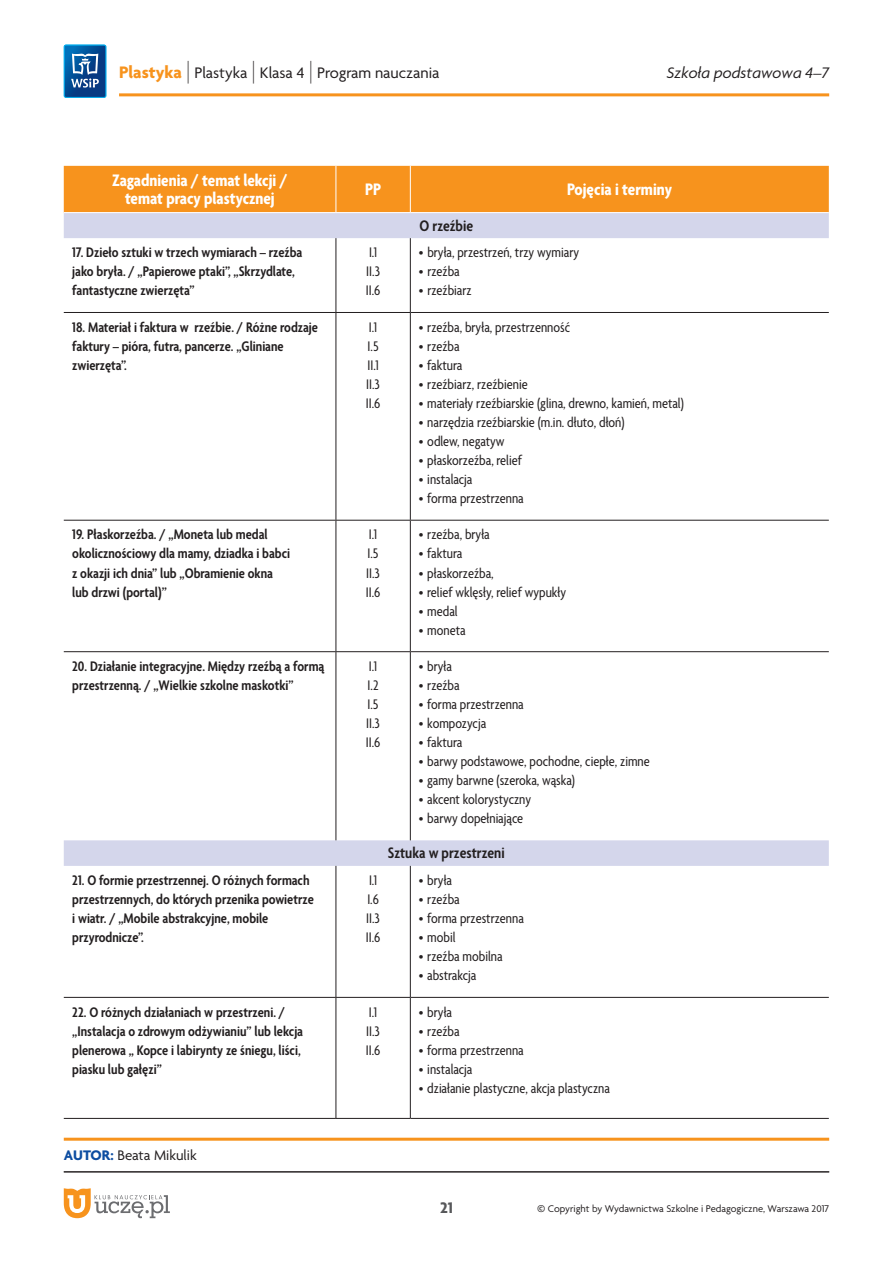
<style>
.page{position:relative;width:893px;height:1263px;background:#fff}
.page>*{position:absolute;margin:0;border:0;box-sizing:border-box;transform-origin:0 0}
.t1{font:700 condensed 18px/18px "Agenda Pl";color:#fff;text-align:center}
.t2{font:16.5px "Agenda Pl";color:#231f20}
.t3{font:600 condensed 16.5px "Agenda Pl";color:#231f20}
.t4{font:italic 16.5px "Agenda Pl";color:#231f20}
.t5{font:700 16.5px "Agenda Pl";color:#57585a}
.t6{font:condensed 15px/19px "Agenda Pl";color:#231f20}
.t7{font:600 condensed 15px/19px "Agenda Pl";color:#231f20}
.t8{font:15px "Agenda Pl";color:#231f20}
.t9{font:10.5px "Agenda Pl";color:#231f20}
.s1{font-weight:700;font-size:18px;color:#f7931d}
.s2{font-weight:100;font-size:24px}
.s3{font-weight:700;color:#0d4da1}
.s4{font-size:13.5px}
</style>
<div class="page">
<hr style="left:119px;top:93px;width:710px;height:3px;background:#f7931d">
<svg style="left:64px;top:45px;width:42px;height:53px;background:#296ba8"></svg>
<hr style="left:64px;top:1138px;width:765px;height:3px;background:#f7931d">
<hr style="left:64px;top:1171px;width:765px;height:1px;background:#231f20">
<svg style="left:64px;top:1188px;width:106px;height:30px"></svg>
<div style="left:64px;top:166px;width:765px;height:46px;background:#f7931d"></div>
<svg style="left:64px;top:213px;width:765px;height:653px"></svg>
<hr style="left:336px;top:238px;width:1px;height:74px;background:#231f20">
<hr style="left:410px;top:238px;width:1px;height:74px;background:#231f20">
<hr style="left:64px;top:312px;width:272px;height:1px;background:#231f20">
<hr style="left:336px;top:312px;width:74px;height:1px;background:#231f20">
<hr style="left:336px;top:313px;width:1px;height:207px;background:#231f20">
<hr style="left:410px;top:312px;width:419px;height:1px;background:#231f20">
<hr style="left:410px;top:313px;width:1px;height:207px;background:#231f20">
<hr style="left:64px;top:520px;width:272px;height:1px;background:#231f20">
<hr style="left:336px;top:520px;width:74px;height:1px;background:#231f20">
<hr style="left:336px;top:521px;width:1px;height:130px;background:#231f20">
<hr style="left:410px;top:520px;width:419px;height:1px;background:#231f20">
<hr style="left:410px;top:521px;width:1px;height:130px;background:#231f20">
<hr style="left:64px;top:651px;width:272px;height:1px;background:#231f20">
<hr style="left:336px;top:651px;width:74px;height:1px;background:#231f20">
<hr style="left:336px;top:652px;width:1px;height:188px;background:#231f20">
<hr style="left:410px;top:651px;width:419px;height:1px;background:#231f20">
<hr style="left:410px;top:652px;width:1px;height:188px;background:#231f20">
<hr style="left:336px;top:866px;width:1px;height:131px;background:#231f20">
<hr style="left:410px;top:866px;width:1px;height:131px;background:#231f20">
<hr style="left:64px;top:997px;width:272px;height:1px;background:#231f20">
<hr style="left:336px;top:997px;width:74px;height:1px;background:#231f20">
<hr style="left:336px;top:998px;width:1px;height:120px;background:#231f20">
<hr style="left:410px;top:997px;width:419px;height:1px;background:#231f20">
<hr style="left:410px;top:998px;width:1px;height:120px;background:#231f20">
<hr style="left:336px;top:166px;width:1px;height:46px;background:#fff">
<hr style="left:410px;top:166px;width:1px;height:46px;background:#fff">
<hr style="left:64px;top:1118px;width:272px;height:1px;background:#231f20">
<hr style="left:336px;top:1118px;width:74px;height:1px;background:#231f20">
<hr style="left:410px;top:1118px;width:419px;height:1px;background:#231f20">
<p class="t2" style="left:119px;top:63px;width:322px"><span class="s1">Plastyka</span> <span class="s2">|</span> Plastyka <span class="s2">|</span> Klasa 4 <span class="s2">|</span> Program nauczania</p>
<p class="t4" style="left:667px;top:63px;width:164px">Szkoła podstawowa 4–7</p>
<p class="t1" style="left:112px;top:171px;width:177px">Zagadnienia / temat lekcji / temat pracy plastycznej</p>
<p class="t1" style="left:365px;top:180px;width:18px">PP</p>
<p class="t1" style="left:567px;top:180px;width:106px">Pojęcia i terminy</p>
<p class="t3" style="left:419px;top:216px;width:55px">O rzeźbie</p>
<p class="t7" style="left:72px;top:243px;width:232px">17. Dzieło sztuki w trzech wymiarach – rzeźba jako bryła. / „Papierowe ptaki”, „Skrzydlate, fantastyczne zwierzęta”</p>
<p class="t6" style="left:366px;top:243px;width:16px">I.1<br>II.3<br>II.6</p>
<p class="t6" style="left:419px;top:243px;width:162px">• bryła, przestrzeń, trzy wymiary</p>
<p class="t6" style="left:419px;top:262px;width:42px">• rzeźba</p>
<p class="t6" style="left:419px;top:281px;width:54px">• rzeźbiarz</p>
<p class="t7" style="left:72px;top:317px;width:247px">18. Materiał i faktura w rzeźbie. / Różne rodzaje faktury – pióra, futra, pancerze. „Gliniane zwierzęta”.</p>
<p class="t6" style="left:366px;top:317px;width:16px">I.1<br>I.5<br>II.1<br>II.3<br>II.6</p>
<p class="t6" style="left:419px;top:317px;width:153px">• rzeźba, bryła, przestrzenność</p>
<p class="t6" style="left:419px;top:336px;width:42px">• rzeźba</p>
<p class="t6" style="left:419px;top:355px;width:45px">• faktura</p>
<p class="t6" style="left:419px;top:374px;width:110px">• rzeźbiarz, rzeźbienie</p>
<p class="t6" style="left:419px;top:393px;width:267px">• materiały rzeźbiarskie (glina, drewno, kamień, metal)</p>
<p class="t6" style="left:419px;top:412px;width:207px">• narzędzia rzeźbiarskie (m.in. dłuto, dłoń)</p>
<p class="t6" style="left:419px;top:431px;width:87px">• odlew, negatyw</p>
<p class="t6" style="left:419px;top:450px;width:105px">• płaskorzeźba, relief</p>
<p class="t6" style="left:419px;top:469px;width:55px">• instalacja</p>
<p class="t6" style="left:419px;top:489px;width:107px">• forma przestrzenna</p>
<p class="t7" style="left:72px;top:525px;width:219px">19. Płaskorzeźba. / „Moneta lub medal okolicznościowy dla mamy, dziadka i babci z okazji ich dnia” lub „Obramienie okna lub drzwi (portal)”</p>
<p class="t6" style="left:366px;top:525px;width:16px">I.1<br>I.5<br>II.3<br>II.6</p>
<p class="t6" style="left:419px;top:525px;width:73px">• rzeźba, bryła</p>
<p class="t6" style="left:419px;top:544px;width:45px">• faktura</p>
<p class="t6" style="left:419px;top:563px;width:76px">• płaskorzeźba,</p>
<p class="t6" style="left:419px;top:582px;width:149px">• relief wklęsły, relief wypukły</p>
<p class="t6" style="left:419px;top:601px;width:40px">• medal</p>
<p class="t6" style="left:419px;top:620px;width:48px">• moneta</p>
<p class="t7" style="left:72px;top:656px;width:254px">20. Działanie integracyjne. Między rzeźbą a formą przestrzenną. / „Wielkie szkolne maskotki”</p>
<p class="t6" style="left:366px;top:656px;width:16px">I.1<br>I.2<br>I.5<br>II.3<br>II.6</p>
<p class="t6" style="left:419px;top:656px;width:35px">• bryła</p>
<p class="t6" style="left:419px;top:675px;width:42px">• rzeźba</p>
<p class="t6" style="left:419px;top:694px;width:107px">• forma przestrzenna</p>
<p class="t6" style="left:419px;top:713px;width:69px">• kompozycja</p>
<p class="t6" style="left:419px;top:732px;width:45px">• faktura</p>
<p class="t6" style="left:419px;top:751px;width:233px">• barwy podstawowe, pochodne, ciepłe, zimne</p>
<p class="t6" style="left:419px;top:771px;width:158px">• gamy barwne (szeroka, wąska)</p>
<p class="t6" style="left:419px;top:790px;width:114px">• akcent kolorystyczny</p>
<p class="t6" style="left:419px;top:809px;width:106px">• barwy dopełniające</p>
<p class="t3" style="left:388px;top:843px;width:118px">Sztuka w przestrzeni</p>
<p class="t7" style="left:72px;top:870px;width:243px">21. O formie przestrzennej. O różnych formach przestrzennych, do których przenika powietrze i wiatr. / „Mobile abstrakcyjne, mobile przyrodnicze”.</p>
<p class="t6" style="left:366px;top:870px;width:16px">I.1<br>I.6<br>II.3<br>II.6</p>
<p class="t6" style="left:419px;top:870px;width:35px">• bryła</p>
<p class="t6" style="left:419px;top:889px;width:42px">• rzeźba</p>
<p class="t6" style="left:419px;top:908px;width:107px">• forma przestrzenna</p>
<p class="t6" style="left:419px;top:928px;width:38px">• mobil</p>
<p class="t6" style="left:419px;top:947px;width:85px">• rzeźba mobilna</p>
<p class="t6" style="left:419px;top:966px;width:59px">• abstrakcja</p>
<p class="t7" style="left:72px;top:1002px;width:232px">22. O różnych działaniach w przestrzeni. / „Instalacja o zdrowym odżywianiu” lub lekcja plenerowa „ Kopce i labirynty ze śniegu, liści, piasku lub gałęzi”</p>
<p class="t6" style="left:366px;top:1002px;width:16px">I.1<br>II.3<br>II.6</p>
<p class="t6" style="left:419px;top:1002px;width:35px">• bryła</p>
<p class="t6" style="left:419px;top:1021px;width:42px">• rzeźba</p>
<p class="t6" style="left:419px;top:1040px;width:107px">• forma przestrzenna</p>
<p class="t6" style="left:419px;top:1059px;width:55px">• instalacja</p>
<p class="t6" style="left:419px;top:1078px;width:193px">• działanie plastyczne, akcja plastyczna</p>
<p class="t8" style="left:64px;top:1146px;width:134px"><span class="s3">Autor:</span> Beata Mikulik</p>
<p class="t5" style="left:440px;top:1197px;width:14px">21</p>
<p class="t9" style="left:537px;top:1202px;width:294px"><span class="s4">©</span> Copyright by Wydawnictwa Szkolne i Pedagogiczne, Warszawa 2017</p>
</div>
